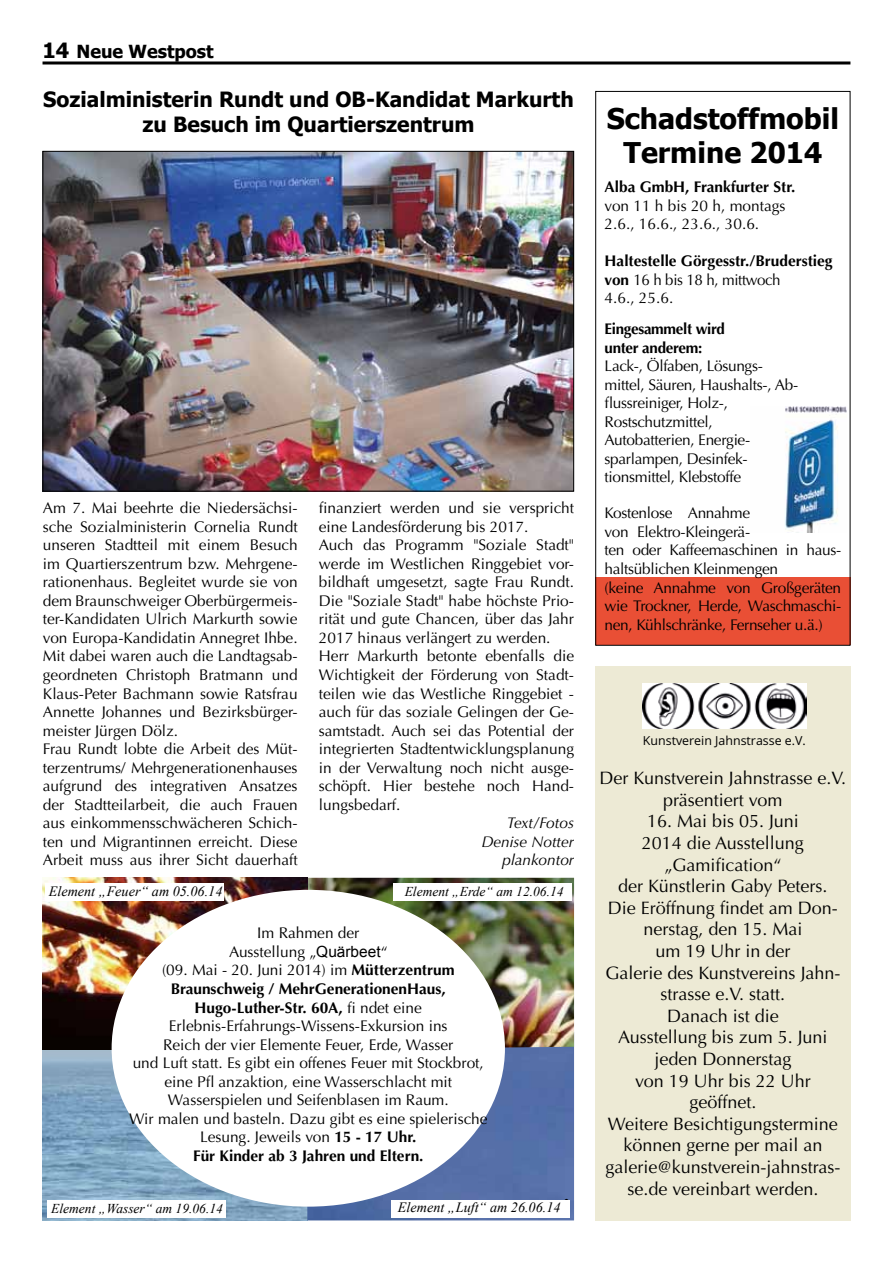
<style>
.page{position:relative;width:893px;height:1263px;background:#fff}
.page>*{position:absolute;margin:0;border:0;box-sizing:border-box;transform-origin:0 0}
.t1{font:33px "Times New Roman";color:#000}
.t2{font:700 28.5px/34.2px "Tahoma";color:#000;text-align:center}
.t3{font:700 21px/25.2px "Tahoma";color:#000;text-align:center}
.t4{font:18px/21.6px "Optima LT Std";color:#000;text-align:center}
.t5{font:700 18px "Tahoma";color:#000}
.t6{font:15.45px/18.6px "Optima LT Std";color:#000}
.t7{font:15.45px/18.6px "Optima LT Std";letter-spacing:-.02em;color:#000}
.t8{font:700 15.45px/18.6px "Optima LT Std";color:#000}
.t9{font:italic 15.45px/18.6px "Optima LT Std";color:#000;text-align:right}
.t10{font:700 15.45px/18.6px "Optima LT Std";letter-spacing:-.02em;color:#000}
.t11{font:italic 14.1px "Times New Roman";color:#000}
.t12{font:italic 13.5px "Times New Roman";color:#000}
.t13{font:12.45px "Open Sans";color:#000}
.s1{font-size:21px}
.s2{font-family:"Arial"}
.s3{font-weight:700}
.s4{font-weight:400}
</style>
<div class="page">
<hr style="left:43px;top:61px;width:807px;height:3px;background:#000">
<div style="left:595px;top:577px;width:255px;height:68px;background:#e94f35"></div>
<img style="left:43px;top:878px;width:264px;height:342px">
<img style="left:307px;top:1050px;width:267px;height:170px">
<img style="left:298px;top:878px;width:276px;height:172px">
<img style="left:785px;top:406px;width:62px;height:126px">
<div style="left:595px;top:91px;width:255px;height:555px;border:1px solid #000"></div>
<div style="left:595px;top:666px;width:255px;height:554px;background:#edead5"></div>
<img style="left:45px;top:153px;width:527px;height:336px">
<div style="left:112px;top:890px;width:393px;height:316px;background:#fff;border-radius:50%"></div>
<div style="left:45px;top:883px;width:179px;height:18px;background:#fff"></div>
<div style="left:47px;top:1200px;width:179px;height:18px;background:#fff"></div>
<div style="left:391px;top:1199px;width:179px;height:18px;background:#fff"></div>
<div style="left:393px;top:883px;width:179px;height:18px;background:#fff"></div>
<img style="left:643px;top:683px;width:163px;height:45px">
<p class="t5" style="left:43px;top:39px;width:173px"><span class="s1">14</span> Neue Westpost</p>
<h3 class="t3" style="left:43px;top:86px;width:532px">Sozialministerin Rundt und OB-Kandidat Markurth zu Besuch im Quartierszentrum</h3>
<p class="t6" style="left:43px;top:499px;width:256px">Am 7. Mai beehrte die Niedersächsi&shy;sche Sozialministerin Cornelia Rundt unseren Stadtteil mit einem Besuch im Quartierszentrum bzw. Mehrgene&shy;rationenhaus. Begleitet wurde sie von dem Braunschweiger Oberbürgermeis&shy;ter-Kandidaten Ulrich Markurth sowie von Europa-Kandidatin Annegret Ihbe.<br>Mit dabei waren auch die Landtagsab&shy;geordneten Christoph Bratmann und Klaus-Peter Bachmann sowie Ratsfrau Annette Johannes und Bezirksbürger&shy;meister Jürgen Dölz.<br>Frau Rundt lobte die Arbeit des Müt&shy;terzentrums/ Mehrgenerationenhauses aufgrund des integrativen Ansatzes der Stadtteilarbeit, die auch Frauen aus einkommensschwächeren Schich&shy;ten und Migrantinnen erreicht. Diese Arbeit muss aus ihrer Sicht dauerhaft</p>
<p class="t6" style="left:319px;top:499px;width:257px">finanziert werden und sie verspricht eine Landesförderung bis 2017.<br>Auch das Programm "Soziale Stadt" werde im Westlichen Ringgebiet vor&shy;bildhaft umgesetzt, sagte Frau Rundt.<br>Die "Soziale Stadt" habe höchste Prio&shy;rität und gute Chancen, über das Jahr 2017 hinaus verlängert zu werden.<br>Herr Markurth betonte ebenfalls die Wichtigkeit der Förderung von Stadt&shy;teilen wie das Westliche Ringgebiet - auch für das soziale Gelingen der Ge&shy;samtstadt. Auch sei das Potential der integrierten Stadtentwicklungsplanung in der Verwaltung noch nicht ausge&shy;schöpft. Hier bestehe noch Hand&shy;lungsbedarf.</p>
<p class="t9" style="left:481px;top:814px;width:94px">Text/Fotos<br>Denise Notter plankontor</p>
<p class="t11" style="left:49px;top:881px;width:175px">Element „Feuer“ am 05.06.14</p>
<p class="t12" style="left:405px;top:882px;width:160px">Element „Erde“ am 12.06.14</p>
<p class="t6" style="left:129px;top:924px;width:360px;text-align:center">Im Rahmen der<br>Ausstellung „<span class="s2">Quärbeet</span>“<br>(09. Mai - 20. Juni 2014) im <span class="s3">Mütterzentrum Braunschweig / MehrGenerationenHaus, Hugo-Luther-Str. 60A,</span> fi ndet eine Erlebnis-Erfahrungs-Wissens-Exkursion ins<br>Reich der vier Elemente Feuer, Erde, Wasser<br>und Luft statt. Es gibt ein offenes Feuer mit Stockbrot, eine Pfl anzaktion, eine Wasserschlacht mit Wasserspielen und Seifenblasen im Raum.<br>Wir malen und basteln. Dazu gibt es eine spielerische Lesung. Jeweils von <span class="s3">15 - 17 Uhr.<br>Für Kinder ab 3 Jahren und Eltern.</span></p>
<h1 class="t1" style="left:562px;top:1168px;width:10px">.</h1>
<p class="t12" style="left:51px;top:1199px;width:173px">Element „Wasser“ am 19.06.14</p>
<p class="t11" style="left:398px;top:1197px;width:164px">Element „Luft“ am 26.06.14</p>
<h2 class="t2" style="left:607px;top:100px;width:234px">Schadstoffmobil<br>Termine 2014</h2>
<p class="t8" style="left:605px;top:178px;width:192px">Alba GmbH, Frankfurter Str.</p>
<p class="t6" style="left:605px;top:196px;width:182px">von 11 h bis 20 h, montags<br>2.6., 16.6., 23.6., 30.6.</p>
<p class="t8" style="left:605px;top:252px;width:230px">Haltestelle Görgesstr./Bruderstieg von <span class="s4">16 h bis 18 h, mittwoch<br>4.6., 25.6.</span></p>
<p class="t10" style="left:605px;top:320px;width:122px">Eingesammelt wird unter anderem:</p>
<p class="t7" style="left:605px;top:357px;width:195px">Lack-, Ölfaben, Lösungs&shy;mittel, Säuren, Haushalts-, Ab&shy;flussreiniger, Holz-,<br>Rostschutzmittel,<br>Autobatterien, Energie&shy;sparlampen, Desinfek&shy;tionsmittel, Klebstoffe</p>
<p class="t7" style="left:605px;top:504px;width:238px">Kostenlose Annahme<br>von Elektro-Kleingerä-<br>ten oder Kaffeemaschinen in haus&shy;haltsüblichen Kleinmengen<br>(keine Annahme von Großgeräten wie Trockner, Herde, Waschmaschi&shy;nen, Kühlschränke, Fernseher u.ä.)</p>
<p class="t13" style="left:643px;top:732px;width:164px">Kunstverein Jahnstrasse e.V.</p>
<p class="t4" style="left:600px;top:767px;width:248px">Der Kunstverein Jahnstrasse e.V. präsentiert vom</p>
<p class="t4" style="left:605px;top:811px;width:237px">16. Mai bis 05. Juni<br>2014 die Ausstellung „Gamification“<br>der Künstlerin Gaby Peters.<br>Die Eröffnung findet am Don&shy;nerstag, den 15. Mai<br>um 19 Uhr in der<br>Galerie des Kunstvereins Jahn&shy;strasse e.V. statt.<br>Danach ist die<br>Ausstellung bis zum 5. Juni jeden Donnerstag<br>von 19 Uhr bis 22 Uhr geöffnet.<br>Weitere Besichtigungstermine können gerne per mail an galerie@kunstverein-jahnstras&shy;se.de vereinbart werden.</p>
</div>
